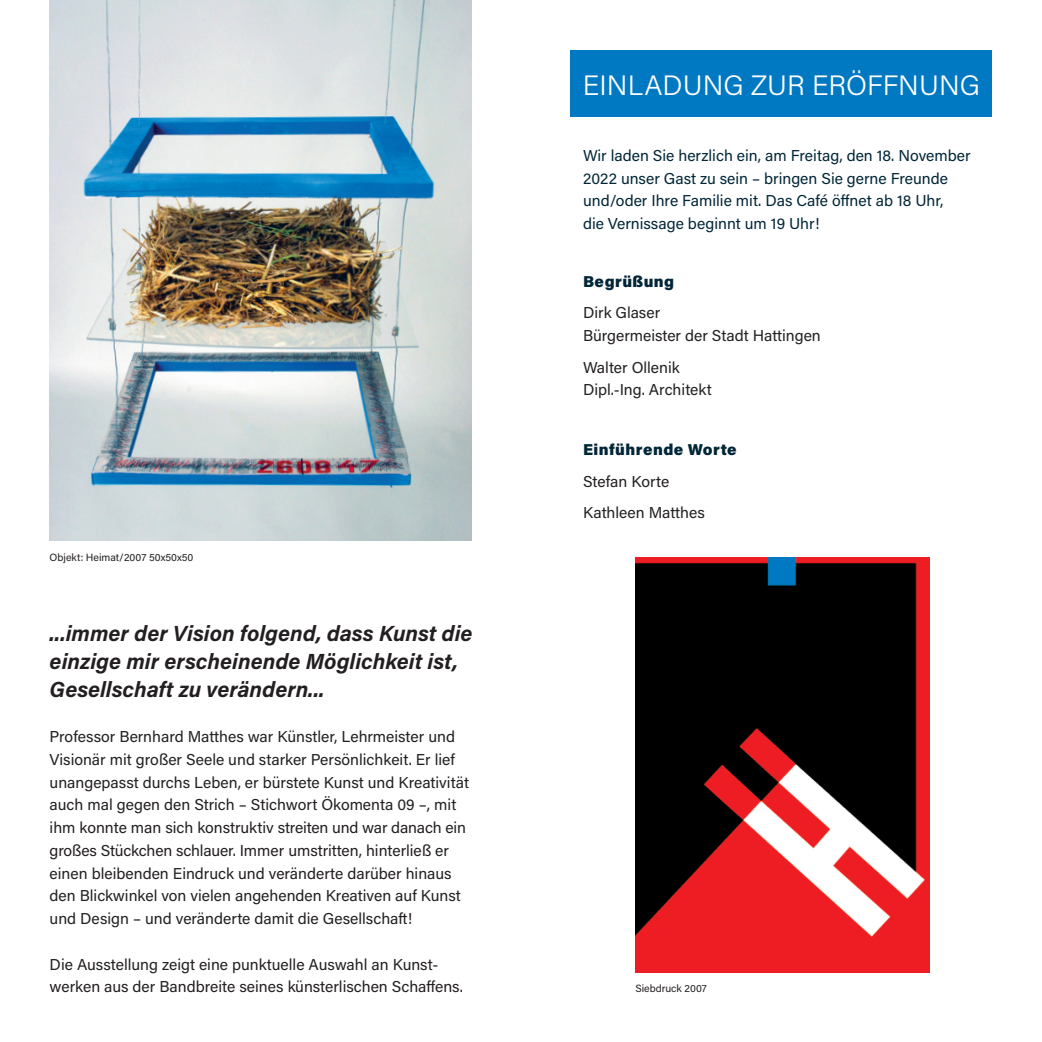
<style>
.page{position:relative;width:1042px;height:1042px;background:#fff}
.page>*{position:absolute;margin:0;border:0;box-sizing:border-box;transform-origin:0 0}
.t1{font:300 28px "Acumin Pro";color:#fff}
.t2{font:21.88px/28px "Acumin Variable Concept";color:#231f20}
.t3{font:15.75px/22.8px "Acumin Pro";color:#231f20}
.t4{font:15.75px/22.8px "Acumin Pro";color:#002637}
.t5{font:900 15.75px "Acumin Pro";letter-spacing:.03em;color:#002637}
.t6{font:10.5px "Acumin Pro";color:#231f20}
</style>
<div class="page">
<div style="left:570px;top:50px;width:422px;height:67px;background:#0079c2"></div>
<img style="left:635px;top:558px;width:295px;height:414px">
<img style="left:50px;top:0;width:421px;height:541px">
<p class="t6" style="left:50px;top:550px;width:145px">Objekt: Heimat/2007 50x50x50</p>
<h2 class="t2" style="left:50px;top:619px;width:424px">...immer der Vision folgend, dass Kunst die einzige mir erscheinende Möglichkeit ist,<br>Gesellschaft zu verändern...</h2>
<p class="t3" style="left:50px;top:724px;width:421px">Professor Bernhard Matthes war Künstler, Lehrmeister und Visionär mit großer Seele und starker Persönlichkeit. Er lief unangepasst durchs Leben, er bürstete Kunst und Kreativität auch mal gegen den Strich – Stichwort Ökomenta 09 –, mit ihm konnte man sich konstruktiv streiten und war danach ein großes Stückchen schlauer. Immer umstritten, hinterließ er einen bleibenden Eindruck und veränderte darüber hinaus den Blickwinkel von vielen angehenden Kreativen auf Kunst und Design – und veränderte damit die Gesellschaft!</p>
<p class="t3" style="left:50px;top:952px;width:415px">Die Ausstellung zeigt eine punktuelle Auswahl an Kunst&shy;werken aus der Bandbreite seines künsterlischen Schaffens.</p>
<h1 class="t1" style="left:583px;top:66px;width:399px">EINLADUNG ZUR ERÖFFNUNG</h1>
<p class="t4" style="left:583px;top:143px;width:389px">Wir laden Sie herzlich ein, am Freitag, den 18. November 2022 unser Gast zu sein – bringen Sie gerne Freunde und/oder Ihre Familie mit. Das Café öffnet ab 18 Uhr,<br>die Vernissage beginnt um 19 Uhr!</p>
<p class="t5" style="left:583px;top:270px;width:93px">Begrüßung</p>
<p class="t3" style="left:583px;top:301px;width:239px">Dirk Glaser<br>Bürgermeister der Stadt Hattingen</p>
<p class="t3" style="left:583px;top:355px;width:130px">Walter Ollenik<br>Dipl.-Ing. Architekt</p>
<p class="t5" style="left:583px;top:438px;width:155px">Einführende Worte</p>
<p class="t3" style="left:583px;top:464px;width:123px;line-height:31.5px">Stefan Korte<br>Kathleen Matthes</p>
<p class="t6" style="left:635px;top:981px;width:73px">Siebdruck 2007</p>
</div>
